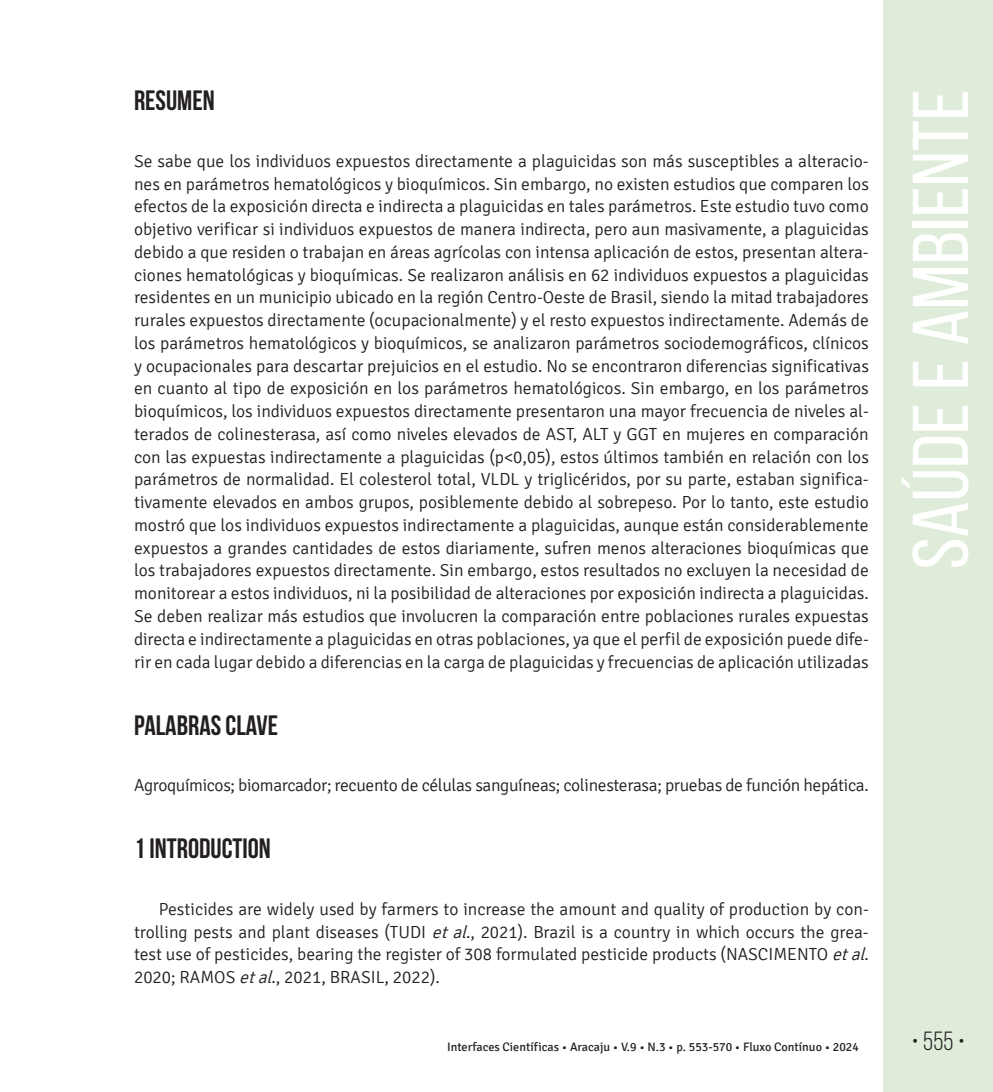
<style>
.page{position:relative;width:993px;height:1092px;background:#fff}
.page>*{position:absolute;margin:0;border:0;box-sizing:border-box;transform-origin:0 0}
.t1{font:78.75px "Bebas Neue";color:#fff;scale:1.09 1}
.t2{font:700 28px "Bebas Neue";color:#231f20}
.t3{font:26.25px "Bebas Neue";color:#231f20}
.t4{font:300 17.5px/22.8px "Signika";letter-spacing:-.015em;color:#231f20;text-align:justify}
.t5{font:12.25px "Signika";color:#231f20}
.s1{font-style:italic}
</style>
<div class="page">
<div style="left:883px;top:0;width:109px;height:1091px;background:#deecd9"></div>
<h2 class="t2" style="left:134px;top:85px;width:82px">RESUMEN</h2>
<p class="t4" style="left:134px;top:150px;width:736px">Se sabe que los individuos expuestos directamente a plaguicidas son más susceptibles a alteracio&shy;nes en parámetros hematológicos y bioquímicos. Sin embargo, no existen estudios que comparen los efectos de la exposición directa e indirecta a plaguicidas en tales parámetros. Este estudio tuvo como objetivo verificar si individuos expuestos de manera indirecta, pero aun masivamente, a plaguicidas debido a que residen o trabajan en áreas agrícolas con intensa aplicación de estos, presentan altera&shy;ciones hematológicas y bioquímicas. Se realizaron análisis en 62 individuos expuestos a plaguicidas residentes en un municipio ubicado en la región Centro-Oeste de Brasil, siendo la mitad trabajadores rurales expuestos directamente (ocupacionalmente) y el resto expuestos indirectamente. Además de los parámetros hematológicos y bioquímicos, se analizaron parámetros sociodemográficos, clínicos y ocupacionales para descartar prejuicios en el estudio. No se encontraron diferencias significativas en cuanto al tipo de exposición en los parámetros hematológicos. Sin embargo, en los parámetros bioquímicos, los individuos expuestos directamente presentaron una mayor frecuencia de niveles al&shy;terados de colinesterasa, así como niveles elevados de AST, ALT y GGT en mujeres en comparación con las expuestas indirectamente a plaguicidas (p&lt;0,05), estos últimos también en relación con los parámetros de normalidad. El colesterol total, VLDL y triglicéridos, por su parte, estaban significa&shy;tivamente elevados en ambos grupos, posiblemente debido al sobrepeso. Por lo tanto, este estudio mostró que los individuos expuestos indirectamente a plaguicidas, aunque están considerablemente expuestos a grandes cantidades de estos diariamente, sufren menos alteraciones bioquímicas que los trabajadores expuestos directamente. Sin embargo, estos resultados no excluyen la necesidad de monitorear a estos individuos, ni la posibilidad de alteraciones por exposición indirecta a plaguicidas.<br>Se deben realizar más estudios que involucren la comparación entre poblaciones rurales expuestas directa e indirectamente a plaguicidas en otras poblaciones, ya que el perfil de exposición puede dife&shy;rir en cada lugar debido a diferencias en la carga de plaguicidas y frecuencias de aplicación utilizadas</p>
<h2 class="t2" style="left:134px;top:709px;width:146px">PALABRAS CLAVE</h2>
<p class="t4" style="left:134px;top:774px;width:736px">Agroquímicos; biomarcador; recuento de células sanguíneas; colinesterasa; pruebas de función hepática.</p>
<h2 class="t2" style="left:134px;top:833px;width:138px">1 INTRODUCTION</h2>
<p class="t4" style="left:134px;top:897px;width:737px;text-indent:25px">Pesticides are widely used by farmers to increase the amount and quality of production by con&shy;trolling pests and plant diseases (TUDI <span class="s1">etal</span>., 2021). Brazil is a country in which occurs the grea&shy;test use of pesticides, bearing the register of 308 formulated pesticide products (NASCIMENTO <span class="s1">etal</span>.<br>2020; RAMOS <span class="s1">etal</span>., 2021, BRASIL, 2022).</p>
<h1 class="t1" style="left:897px;top:569px;width:442px;rotate:-90deg">Saúde e Ambiente</h1>
<p class="t5" style="left:447px;top:1040px;width:413px">Interfaces Científicas • Aracaju • V.9 • N.3 • p. 553-570 • Fluxo Contínuo • 2024</p>
<h3 class="t3" style="left:911px;top:1026px;width:55px">• 555 •</h3>
</div>
